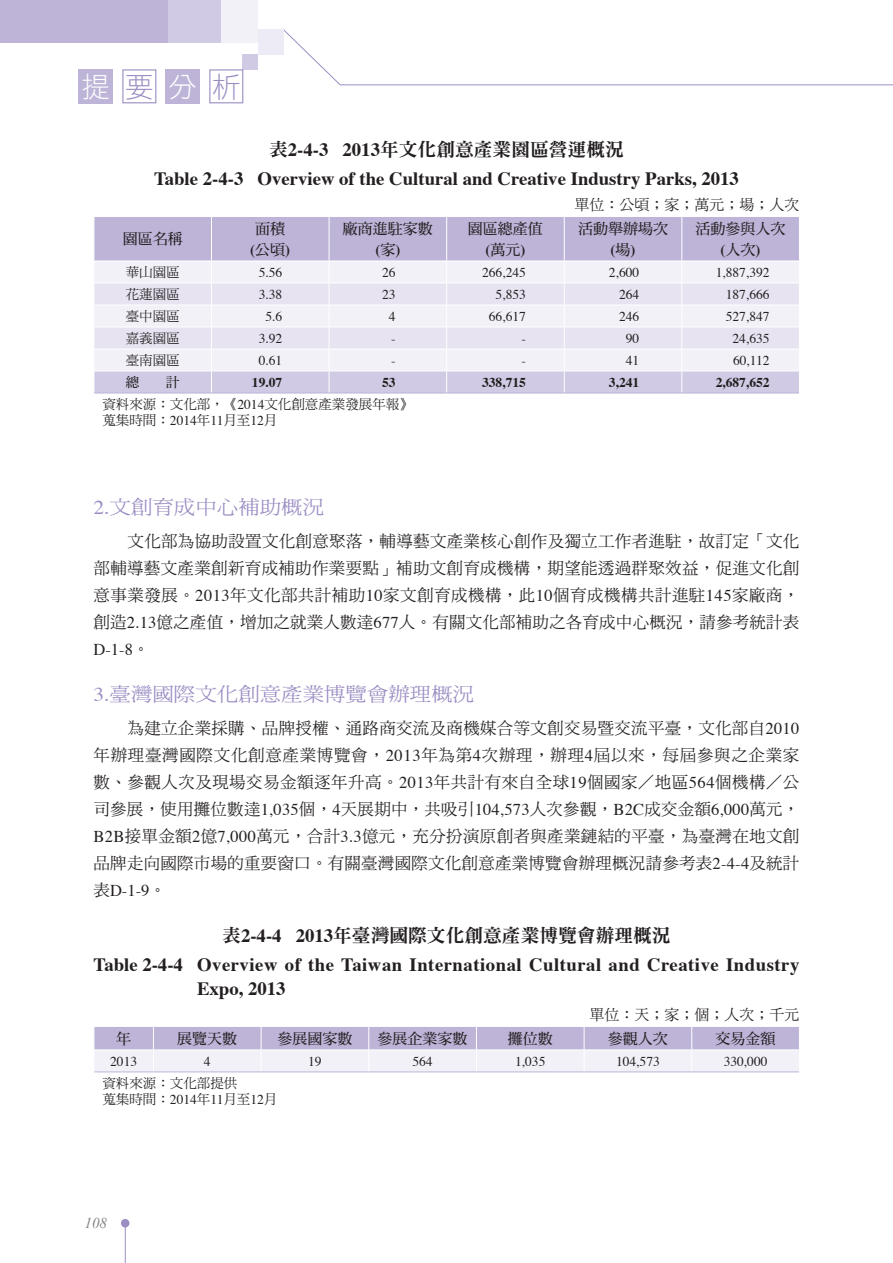
<style>
.page{position:relative;width:893px;height:1263px;background:#fff}
.page>*{position:absolute;margin:0;border:0;box-sizing:border-box;transform-origin:0 0}
.t1{font:28.5px "DF Hei Std W3";color:#fff}
.t2{font:19.5px "DF Ming Std W5";color:#9c8dc3;scale:1.1 1}
.t3{font:700 18.75px/24px "Times";letter-spacing:.025em;color:#231f20}
.t4{font:700 18.75px "Times";color:#231f20}
.t5{font:18.75px "DF Ming Std W9";color:#231f20}
.t6{font:16.5px/27px "DF Ming Std W5";letter-spacing:.015em;color:#231f20;text-align:justify}
.t7{font:16.5px "Times";color:#231f20}
.t8{font:15px "DF Ming Std W7";color:#231f20}
.t9{font:15px "DF Ming Std W5";color:#231f20}
.t10{font:700 15px "Times";color:#231f20}
.t11{font:italic 15px "Times New Roman";color:#808285}
.t12{font:13.5px "Times";color:#231f20}
.t13{font:13.5px/16.5px "DF Ming Std W5";color:#231f20}
.t14{font:700 13.5px "Times";color:#231f20}
.t15{font:13.5px "DF Ming Std W7";color:#231f20}
.s1{color:#9c8dc3}
.s2{font-family:"Times";font-weight:700}
.s3{font-family:"DF Ming Std W7";font-weight:400}
.s4{font-family:"Times"}
.s5{font-family:"DF Ming Std W5"}
</style>
<div class="page">
<div style="left:0;top:0;width:173px;height:43px;background:#bdb4d8"></div>
<div style="left:169px;top:0;width:58px;height:43px;background:#d0cae4"></div>
<div style="left:221px;top:0;width:37px;height:43px;background:#f2f1f8"></div>
<div style="left:243px;top:54px;width:15px;height:16px;background:#d0cae4"></div>
<div style="left:166px;top:69px;width:34px;height:34px;background:#bdb4d8"></div>
<div style="left:209px;top:69px;width:34px;height:34px;border:1px solid #9c8dc3"></div>
<div style="left:258px;top:29px;width:25px;height:25px;background:#edebf5"></div>
<div style="left:79px;top:69px;width:34px;height:34px;background:#bdb4d8"></div>
<div style="left:122px;top:69px;width:34px;height:34px;border:1px solid #9c8dc3"></div>
<hr style="left:125px;top:1223px;width:1px;height:40px;background:#9c8dc3">
<div style="left:121px;top:1219px;width:8px;height:8px;background:#9c8dc3;border-radius:50%"></div>
<svg style="left:282px;top:28px;width:611px;height:57px"></svg>
<svg style="left:94px;top:216px;width:705px;height:177px"></svg>
<hr style="left:94px;top:393px;width:117px;height:1px;background:#bdb4d8">
<hr style="left:211px;top:393px;width:118px;height:1px;background:#bdb4d8">
<hr style="left:329px;top:393px;width:118px;height:1px;background:#bdb4d8">
<hr style="left:447px;top:393px;width:117px;height:1px;background:#bdb4d8">
<hr style="left:564px;top:393px;width:118px;height:1px;background:#bdb4d8">
<hr style="left:682px;top:393px;width:117px;height:1px;background:#bdb4d8">
<svg style="left:94px;top:1026px;width:705px;height:45px"></svg>
<hr style="left:94px;top:1071px;width:59px;height:1px;background:#bdb4d8">
<hr style="left:153px;top:1071px;width:108px;height:1px;background:#bdb4d8">
<hr style="left:261px;top:1071px;width:108px;height:1px;background:#bdb4d8">
<hr style="left:369px;top:1071px;width:107px;height:1px;background:#bdb4d8">
<hr style="left:476px;top:1071px;width:108px;height:1px;background:#bdb4d8">
<hr style="left:584px;top:1071px;width:108px;height:1px;background:#bdb4d8">
<hr style="left:692px;top:1071px;width:107px;height:1px;background:#bdb4d8">
<h1 class="t1" style="left:81px;top:71px;width:161px">提<span class="s1">要</span>分<span class="s1">析</span></h1>
<p class="t5" style="left:269px;top:140px;width:356px">表<span class="s2">2-4-3 2013</span>年文化創意產業園區營運概況</p>
<p class="t4" style="left:154px;top:160px;width:586px">Table 2-4-3 Overview of the Cultural and Creative Industry Parks, 2013</p>
<p class="t9" style="left:574px;top:196px;width:226px">單位：公頃；家；萬元；場；人次</p>
<p class="t8" style="left:123px;top:231px;width:61px">園區名稱</p>
<p class="t8" style="left:578px;top:220px;width:91px">活動舉辦場次</p>
<p class="t10" style="left:611px;top:235px;width:26px">(<span class="s3">場</span>)</p>
<p class="t8" style="left:468px;top:220px;width:76px">園區總產值</p>
<p class="t10" style="left:485px;top:235px;width:41px">(<span class="s3">萬元</span>)</p>
<p class="t8" style="left:696px;top:220px;width:92px">活動參與人次</p>
<p class="t10" style="left:721px;top:235px;width:41px">(<span class="s3">人次</span>)</p>
<p class="t8" style="left:343px;top:220px;width:92px">廠商進駐家數</p>
<p class="t10" style="left:375px;top:235px;width:26px">(<span class="s3">家</span>)</p>
<p class="t8" style="left:255px;top:220px;width:31px">面積</p>
<p class="t10" style="left:250px;top:235px;width:41px">(<span class="s3">公頃</span>)</p>
<p class="t13" style="left:126px;top:263px;width:55px">華山園區</p>
<p class="t12" style="left:259px;top:260px;width:25px">5.56</p>
<p class="t12" style="left:382px;top:260px;width:15px">26</p>
<p class="t12" style="left:482px;top:260px;width:45px">266,245</p>
<p class="t12" style="left:609px;top:260px;width:32px">2,600</p>
<p class="t12" style="left:716px;top:260px;width:55px">1,887,392</p>
<p class="t13" style="left:126px;top:286px;width:55px">花蓮園區</p>
<p class="t12" style="left:259px;top:282px;width:25px">3.38</p>
<p class="t12" style="left:382px;top:282px;width:15px">23</p>
<p class="t12" style="left:496px;top:282px;width:32px">5,853</p>
<p class="t12" style="left:619px;top:282px;width:22px">264</p>
<p class="t12" style="left:726px;top:282px;width:45px">187,666</p>
<p class="t13" style="left:126px;top:308px;width:55px">臺中園區</p>
<p class="t12" style="left:265px;top:304px;width:18px">5.6</p>
<p class="t12" style="left:389px;top:304px;width:8px">4</p>
<p class="t12" style="left:489px;top:304px;width:39px">66,617</p>
<p class="t12" style="left:619px;top:304px;width:22px">246</p>
<p class="t12" style="left:726px;top:304px;width:45px">527,847</p>
<p class="t13" style="left:126px;top:330px;width:55px">嘉義園區</p>
<p class="t12" style="left:259px;top:326px;width:25px">3.92</p>
<p class="t12" style="left:391px;top:326px;width:6px">-</p>
<p class="t12" style="left:521px;top:326px;width:6px">-</p>
<p class="t12" style="left:626px;top:326px;width:15px">90</p>
<p class="t12" style="left:732px;top:326px;width:39px">24,635</p>
<p class="t13" style="left:126px;top:352px;width:55px">臺南園區</p>
<p class="t12" style="left:259px;top:348px;width:25px">0.61</p>
<p class="t12" style="left:391px;top:348px;width:6px">-</p>
<p class="t12" style="left:521px;top:348px;width:6px">-</p>
<p class="t12" style="left:626px;top:348px;width:15px">41</p>
<p class="t12" style="left:733px;top:348px;width:38px">60,112</p>
<p class="t15" style="left:126px;top:375px;width:15px">總</p>
<p class="t15" style="left:166px;top:375px;width:15px">計</p>
<p class="t14" style="left:252px;top:369px;width:32px">19.07</p>
<p class="t14" style="left:382px;top:369px;width:15px">53</p>
<p class="t14" style="left:482px;top:369px;width:45px">338,715</p>
<p class="t14" style="left:609px;top:369px;width:32px">3,241</p>
<p class="t14" style="left:716px;top:369px;width:55px">2,687,652</p>
<p class="t13" style="left:102px;top:396px;width:312px">資料來源：文化部，《<span class="s4">2014</span>文化創意產業發展年報》蒐集時間：<span class="s4">2014</span>年<span class="s4">11</span>月至<span class="s4">12</span>月</p>
<p class="t2" style="left:94px;top:496px;width:211px"><span class="s4">2.</span>文創育成中心補助概況</p>
<p class="t6" style="left:94px;top:527px;width:707px;text-indent:34px">文化部為協助設置文化創意聚落，輔導藝文產業核心創作及獨立工作者進駐，故訂定「文化部輔導藝文產業創新育成補助作業要點」補助文創育成機構，期望能透過群聚效益，促進文化創意事業發展。<span class="s4">2013</span>年文化部共計補助<span class="s4">10</span>家文創育成機構，此<span class="s4">10</span>個育成機構共計進駐<span class="s4">145</span>家廠商，創造<span class="s4">2.13</span>億之產值，增加之就業人數達<span class="s4">677</span>人。有關文化部補助之各育成中心概況，請參考統計表</p>
<p class="t7" style="left:94px;top:634px;width:57px">D-1-8<span class="s5">。</span></p>
<p class="t2" style="left:94px;top:684px;width:348px"><span class="s4">3.</span>臺灣國際文化創意產業博覽會辦理概況</p>
<p class="t6" style="left:94px;top:715px;width:707px;text-indent:34px">為建立企業採購、品牌授權、通路商交流及商機媒合等文創交易暨交流平臺，文化部自<span class="s4">2010</span>年辦理臺灣國際文化創意產業博覽會，<span class="s4">2013</span>年為第<span class="s4">4</span>次辦理，辦理<span class="s4">4</span>屆以來，每屆參與之企業家數、參觀人次及現場交易金額逐年升高。<span class="s4">2013</span>年共計有來自全球<span class="s4">19</span>個國家／地區<span class="s4">564</span>個機構／公司參展，使用攤位數達<span class="s4">1,035</span>個，<span class="s4">4</span>天展期中，共吸引<span class="s4">104,573</span>人次參觀，<span class="s4">B2C</span>成交金額<span class="s4">6,000</span>萬元，<span class="s4">B2B</span>接單金額<span class="s4">2</span>億<span class="s4">7,000</span>萬元，合計<span class="s4">3.3</span>億元，充分扮演原創者與產業鏈結的平臺，為臺灣在地文創品牌走向國際市場的重要窗口。有關臺灣國際文化創意產業博覽會辦理概況請參考表<span class="s4">2-4-4</span>及統計</p>
<p class="t7" style="left:94px;top:875px;width:74px"><span class="s5">表</span>D-1-9<span class="s5">。</span></p>
<p class="t5" style="left:222px;top:925px;width:450px">表<span class="s2">2-4-4 2013</span>年臺灣國際文化創意產業博覽會辦理概況</p>
<p class="t3" style="left:197px;top:950px;width:604px;text-indent:-103px">Table 2-4-4 Overview of the Taiwan International Cultural and Creative Industry<br>Expo, 2013</p>
<p class="t9" style="left:589px;top:1006px;width:212px">單位：天；家；個；人次；千元</p>
<p class="t8" style="left:116px;top:1030px;width:16px">年</p>
<p class="t8" style="left:177px;top:1030px;width:61px">展覽天數</p>
<p class="t8" style="left:277px;top:1030px;width:76px">參展國家數</p>
<p class="t8" style="left:378px;top:1030px;width:92px">參展企業家數</p>
<p class="t8" style="left:508px;top:1030px;width:46px">攤位數</p>
<p class="t8" style="left:608px;top:1030px;width:61px">參觀人次</p>
<p class="t8" style="left:716px;top:1030px;width:61px">交易金額</p>
<p class="t12" style="left:110px;top:1048px;width:28px">2013</p>
<p class="t12" style="left:204px;top:1048px;width:8px">4</p>
<p class="t12" style="left:308px;top:1048px;width:15px">19</p>
<p class="t12" style="left:412px;top:1048px;width:22px">564</p>
<p class="t12" style="left:515px;top:1048px;width:32px">1,035</p>
<p class="t12" style="left:616px;top:1048px;width:45px">104,573</p>
<p class="t12" style="left:724px;top:1048px;width:45px">330,000</p>
<p class="t13" style="left:102px;top:1074px;width:177px">資料來源：文化部提供<br>蒐集時間：<span class="s4">2014</span>年<span class="s4">11</span>月至<span class="s4">12</span>月</p>
<p class="t11" style="left:85px;top:1213px;width:24px">108</p>
</div>
